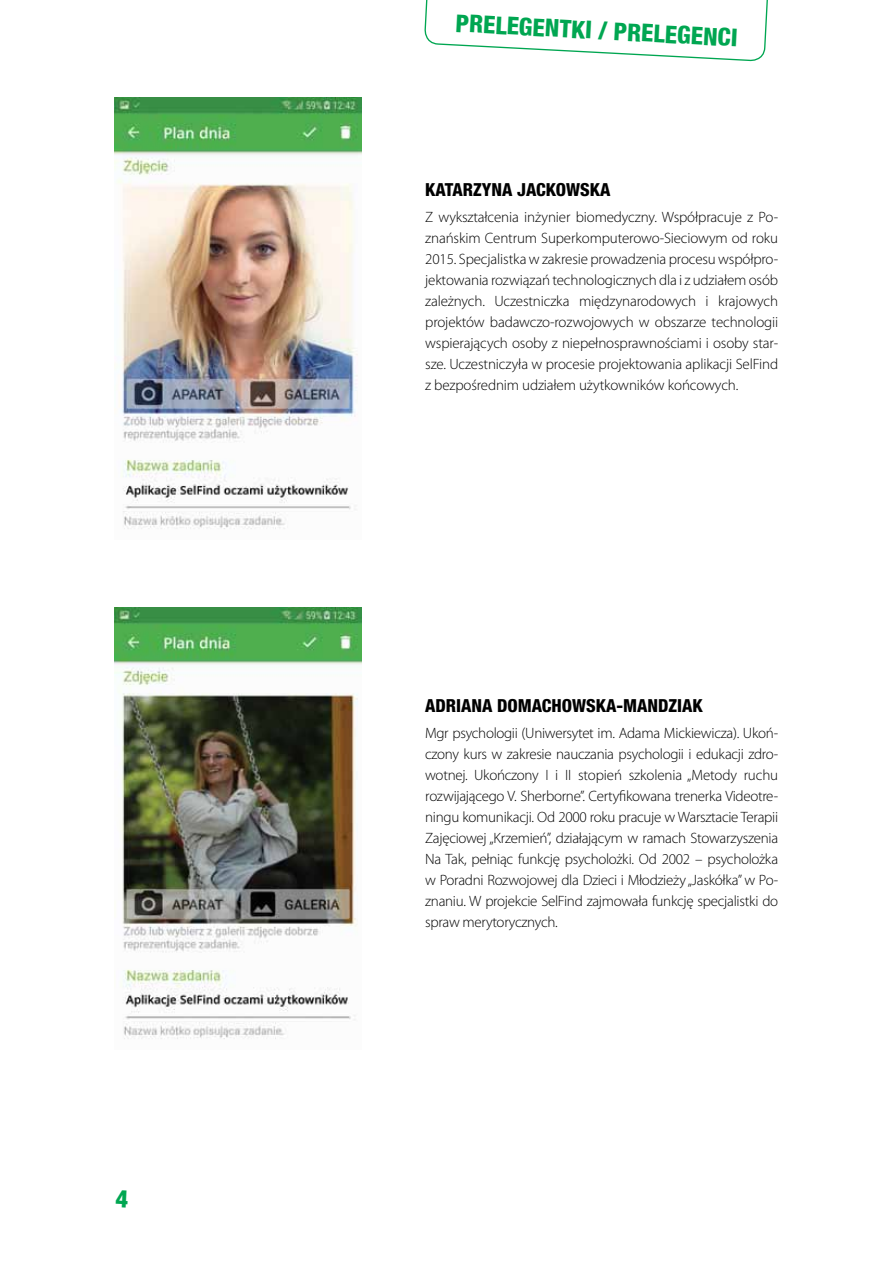
<style>
.page{position:relative;width:893px;height:1263px;background:#fff}
.page>*{position:absolute;margin:0;border:0;box-sizing:border-box;transform-origin:0 0}
.t1{font:800 condensed 24.6px "Helvetica Neue LT Pro";color:#00a651}
.t2{font:800 condensed 18px "Helvetica Neue LT Pro";color:#000}
.t3{font:300 15px/21px "Myriad Pro";letter-spacing:-.015em;color:#000;text-align:justify}
</style>
<div class="page">
<img style="left:115px;top:607px;width:246px;height:432px">
<img style="left:115px;top:98px;width:246px;height:431px">
<svg style="left:424px;top:0;width:344px;height:62px"></svg>
<h1 class="t1" style="left:456px;top:8px;width:44px;rotate:3deg">PRELEGEN</h1>
<h1 class="t1" style="left:560px;top:13px;width:98px;rotate:3deg">TKI / PRELEGEN</h1>
<p class="t2" style="left:425px;top:179px;width:187px">KATARZYNA JACKOWSKA</p>
<p class="t3" style="left:425px;top:207px;width:354px">Z wykształcenia inżynier biomedyczny. Współpracuje z Po&shy;znańskim Centrum Superkomputerowo-Sieciowym od roku 2015. Specjalistka w zakresie prowadzenia procesu współpro&shy;jektowania rozwiązań technologicznych dla i z udziałem osób zależnych. Uczestniczka międzynarodowych i krajowych projektów badawczo-rozwojowych w obszarze technologii wspierających osoby z niepełnosprawnościami i osoby star&shy;sze. Uczestniczyła w procesie projektowania aplikacji SelFind z bezpośrednim udziałem użytkowników końcowych.</p>
<p class="t2" style="left:425px;top:695px;width:279px">ADRIANA DOMACHOWSKA-MANDZIAK</p>
<p class="t3" style="left:425px;top:723px;width:354px">Mgr psychologii (Uniwersytet im. Adama Mickiewicza). Ukoń&shy;czony kurs w zakresie nauczania psychologii i edukacji zdro&shy;wotnej. Ukończony I i II stopień szkolenia „Metody ruchu rozwijającego V. Sherborne”. Certyfikowana trenerka Videotre&shy;ningu komunikacji. Od 2000 roku pracuje w Warsztacie Terapii Zajęciowej „Krzemień”, działającym w ramach Stowarzyszenia Na Tak, pełniąc funkcję psycholożki. Od 2002 – psycholożka w Poradni Rozwojowej dla Dzieci i Młodzieży „Jaskółka” w Po&shy;znaniu. W projekcie SelFind zajmowała funkcję specjalistki do spraw merytorycznych.</p>
</div>
